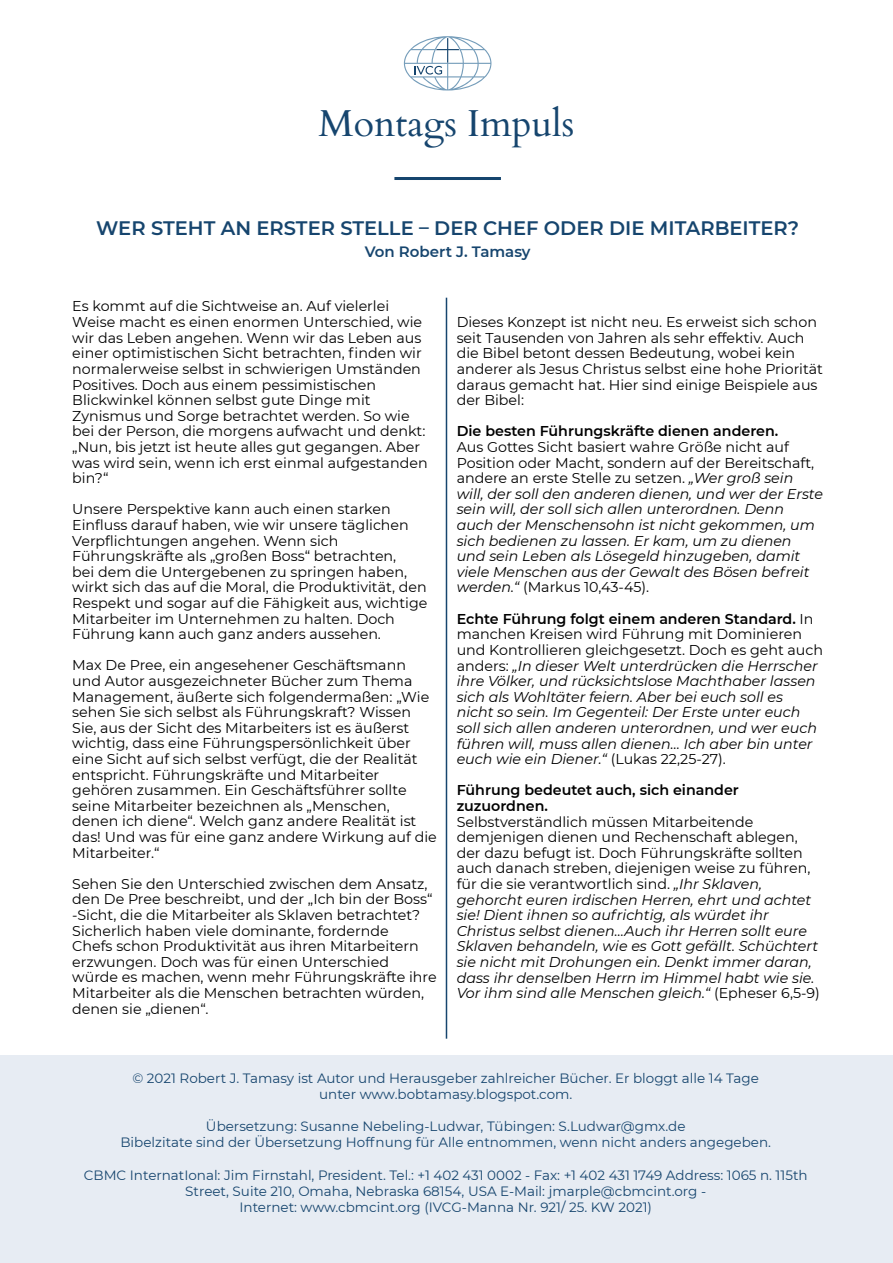
<style>
.page{position:relative;width:893px;height:1263px;background:#fff}
.page>*{position:absolute;margin:0;border:0;box-sizing:border-box;transform-origin:0 0}
.t1{font:37.5px "Cardo";color:#16456e}
.t2{font:600 19.5px "Montserrat";color:#16456e}
.t3{font:600 15px "Montserrat";color:#16456e}
.t4{font:14.25px/15.6px "Montserrat";color:#000}
.t5{font:italic 14.25px/15.6px "Montserrat";color:#000}
.t6{font:600 14.25px/15.6px "Montserrat";color:#000}
.t7{font:13.5px/16.2px "Montserrat";color:#16456e;text-align:center}
.s1{font-style:normal}
.s2{font-weight:600;font-style:normal}
</style>
<div class="page">
<hr style="left:394px;top:177px;width:107px;height:3px;background:#16456e">
<hr style="left:446px;top:298px;width:1px;height:741px;background:#16456e">
<svg style="left:404px;top:36px;width:87px;height:55px"></svg>
<div style="left:0;top:1056px;width:893px;height:207px;background:#e7ecf3"></div>
<h1 class="t1" style="left:319px;top:93px;width:257px">Montags Impuls</h1>
<h2 class="t2" style="left:96px;top:214px;width:704px">WER STEHT AN ERSTER STELLE – DER CHEF ODER DIE MITARBEITER?</h2>
<p class="t3" style="left:365px;top:241px;width:167px">Von Robert J. Tamasy</p>
<p class="t4" style="left:72px;top:298px;width:357px">Es kommt auf die Sichtweise an. Auf vielerlei Weise macht es einen enormen Unterschied, wie wir das Leben angehen. Wenn wir das Leben aus einer optimistischen Sicht betrachten, finden wir normalerweise selbst in schwierigen Umständen Positives. Doch aus einem pessimistischen Blickwinkel können selbst gute Dinge mit Zynismus und Sorge betrachtet werden. So wie bei der Person, die morgens aufwacht und denkt: „Nun, bis jetzt ist heute alles gut gegangen. Aber was wird sein, wenn ich erst einmal aufgestanden bin?“</p>
<p class="t4" style="left:72px;top:501px;width:357px">Unsere Perspektive kann auch einen starken Einfluss darauf haben, wie wir unsere täglichen Verpflichtungen angehen. Wenn sich Führungskräfte als „großen Boss“ betrachten,<br>bei dem die Untergebenen zu springen haben, wirkt sich das auf die Moral, die Produktivität, den Respekt und sogar auf die Fähigkeit aus, wichtige Mitarbeiter im Unternehmen zu halten. Doch Führung kann auch ganz anders aussehen.</p>
<p class="t4" style="left:72px;top:657px;width:366px">Max De Pree, ein angesehener Geschäftsmann und Autor ausgezeichneter Bücher zum Thema Management, äußerte sich folgendermaßen: „Wie sehen Sie sich selbst als Führungskraft? Wissen Sie, aus der Sicht des Mitarbeiters ist es äußerst wichtig, dass eine Führungspersönlichkeit über eine Sicht auf sich selbst verfügt, die der Realität entspricht. Führungskräfte und Mitarbeiter gehören zusammen. Ein Geschäftsführer sollte seine Mitarbeiter bezeichnen als „Menschen, denen ich diene“. Welch ganz andere Realität ist das! Und was für eine ganz andere Wirkung auf die Mitarbeiter.“</p>
<p class="t4" style="left:72px;top:875px;width:366px">Sehen Sie den Unterschied zwischen dem Ansatz, den De Pree beschreibt, und der „Ich bin der Boss“ -Sicht, die die Mitarbeiter als Sklaven betrachtet?<br>Sicherlich haben viele dominante, fordernde<br>Chefs schon Produktivität aus ihren Mitarbeitern erzwungen. Doch was für einen Unterschied würde es machen, wenn mehr Führungskräfte ihre Mitarbeiter als die Menschen betrachten würden, denen sie „dienen“.</p>
<p class="t4" style="left:457px;top:314px;width:368px">Dieses Konzept ist nicht neu. Es erweist sich schon seit Tausenden von Jahren als sehr effektiv. Auch die Bibel betont dessen Bedeutung, wobei kein anderer als Jesus Christus selbst eine hohe Priorität daraus gemacht hat. Hier sind einige Beispiele aus der Bibel:</p>
<p class="t6" style="left:457px;top:423px;width:323px">Die besten Führungskräfte dienen anderen.</p>
<p class="t5" style="left:457px;top:439px;width:368px"><span class="s1">Aus Gottes Sicht basiert wahre Größe nicht auf Position oder Macht, sondern auf der Bereitschaft, andere an erste Stelle zu setzen.</span> „Wer groß sein will, der soll den anderen dienen, und wer der Erste sein will, der soll sich allen unterordnen. Denn auch der Menschensohn ist nicht gekommen, um sich bedienen zu lassen. Er kam, um zu dienen und sein Leben als Lösegeld hinzugeben, damit viele Menschen aus der Gewalt des Bösen befreit werden.“ <span class="s1">(Markus 10,43-45).</span></p>
<p class="t5" style="left:457px;top:610px;width:368px"><span class="s2">Echte Führung folgt einem anderen Standard.</span> <span class="s1">In manchen Kreisen wird Führung mit Dominieren und Kontrollieren gleichgesetzt. Doch es geht auch anders:</span> „In dieser Welt unterdrücken die Herrscher ihre Völker, und rücksichtslose Machthaber lassen sich als Wohltäter feiern. Aber bei euch soll es nicht so sein. Im Gegenteil: Der Erste unter euch soll sich allen anderen unterordnen, und wer euch führen will, muss allen dienen… Ich aber bin unter euch wie ein Diener.“ <span class="s1">(Lukas 22,25-27).</span></p>
<p class="t6" style="left:457px;top:782px;width:284px">Führung bedeutet auch, sich einander zuzuordnen.</p>
<p class="t5" style="left:457px;top:813px;width:365px"><span class="s1">Selbstverständlich müssen Mitarbeitende demjenigen dienen und Rechenschaft ablegen, der dazu befugt ist. Doch Führungskräfte sollten auch danach streben, diejenigen weise zu führen, für die sie verantwortlich sind.</span> „Ihr Sklaven, gehorcht euren irdischen Herren, ehrt und achtet sie! Dient ihnen so aufrichtig, als würdet ihr Christus selbst dienen…Auch ihr Herren sollt eure Sklaven behandeln, wie es Gott gefällt. Schüchtert sie nicht mit Drohungen ein. Denkt immer daran, dass ihr denselben Herrn im Himmel habt wie sie.<br>Vor ihm sind alle Menschen gleich.“ <span class="s1">(Epheser 6,5-9)</span></p>
<p class="t7" style="left:133px;top:1069px;width:628px">© 2021 Robert J. Tamasy ist Autor und Herausgeber zahlreicher Bücher. Er bloggt alle 14 Tage unter www.bobtamasy.blogspot.com.</p>
<p class="t7" style="left:120px;top:1118px;width:652px">Übersetzung: Susanne Nebeling-Ludwar, Tübingen: S.Ludwar@gmx.de<br>Bibelzitate sind der Übersetzung Hoffnung für Alle entnommen, wenn nicht anders angegeben.</p>
<p class="t7" style="left:84px;top:1166px;width:725px">CBMC InternatIonal: Jim Firnstahl, President. Tel.: +1 402 431 0002 - Fax: +1 402 431 1749 Address: 1065 n. 115th<br>Street, Suite 210, Omaha, Nebraska 68154, USA E-Mail: jmarple@cbmcint.org -<br>Internet: www.cbmcint.org (IVCG-Manna Nr. 921/ 25. KW 2021)</p>
</div>
